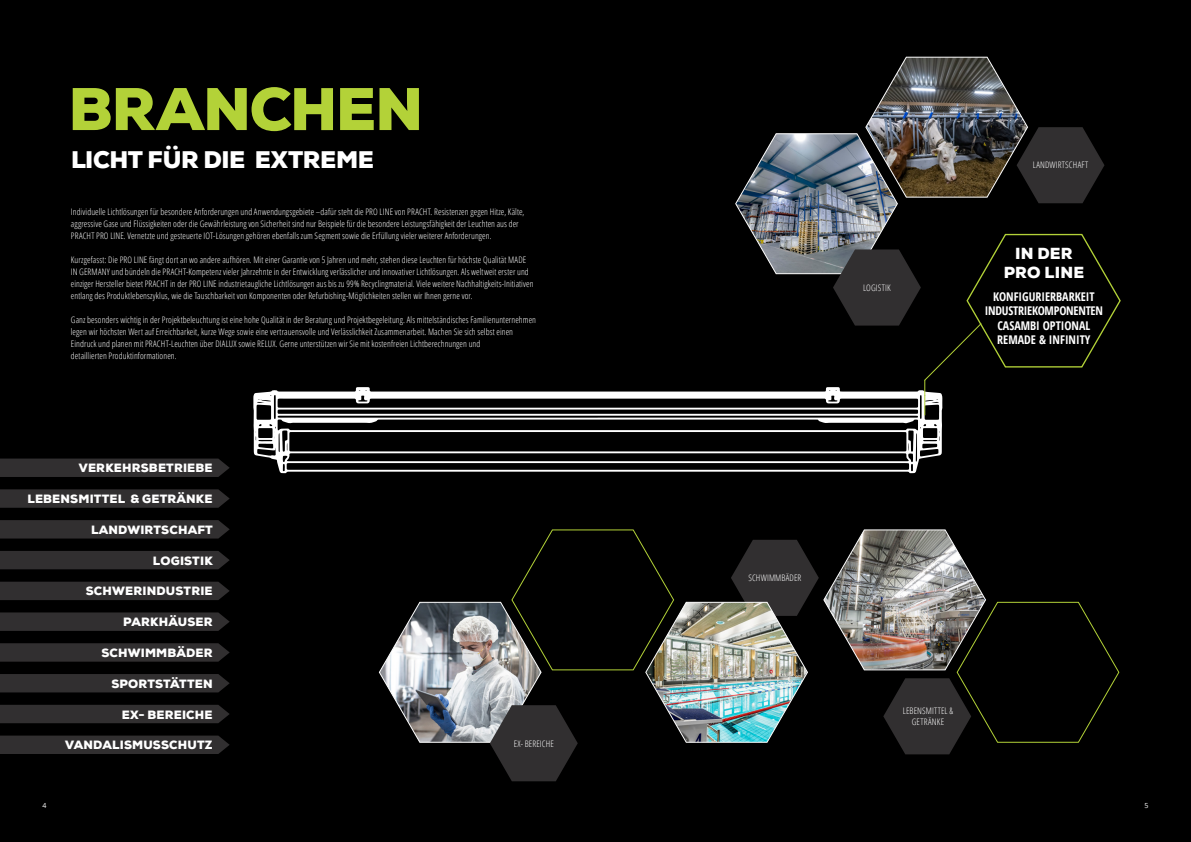
<style>
.page{position:relative;width:1191px;height:842px;background:#fff}
.page>*{position:absolute;margin:0;border:0;box-sizing:border-box;transform-origin:0 0}
.t1{font:900 60px "Nexa";letter-spacing:-.02em;color:#b3d238}
.t2{font:900 24px "Nexa";letter-spacing:-.015em;color:#fff}
.t3{font:900 16px/19.2px "Nexa";letter-spacing:.015em;color:#fff;text-align:center}
.t4{font:900 12px "Nexa";letter-spacing:.015em;color:#fff}
.t5{font:700 condensed 12px/14.4px "Open Sans";color:#fff;text-align:center}
.t6{font:300 condensed 9px/12px "Open Sans";letter-spacing:.01em;color:#fff}
.t7{font:7px "Open Sans";color:#fff}
</style>
<div class="page">
<div style="left:587px;top:0;width:604px;height:842px;background:#000"></div>
<div style="left:0;top:0;width:604px;height:842px;background:#000"></div>
<svg style="left:253px;top:387px;width:689px;height:86px"></svg>
<hr style="left:924px;top:380px;width:1px;height:35px;background:#b3d238">
<svg style="left:735px;top:56px;width:386px;height:326px"></svg>
<img style="left:378px;top:529px;width:742px;height:252px">
<svg style="left:0;top:489px;width:230px;height:19px;background:#2e2c2d"></svg>
<div style="left:0;top:459px;width:230px;height:18px;background:#312f30"></div>
<div style="left:0;top:582px;width:230px;height:18px;background:#312f30"></div>
<div style="left:0;top:674px;width:230px;height:18px;background:#312f30"></div>
<div style="left:0;top:520px;width:230px;height:18px;background:#312f30"></div>
<svg style="left:0;top:612px;width:230px;height:19px;background:#2e2c2d"></svg>
<div style="left:0;top:705px;width:229px;height:18px;background:#312f30"></div>
<div style="left:0;top:551px;width:230px;height:18px;background:#312f30"></div>
<svg style="left:0;top:643px;width:230px;height:19px;background:#2e2c2d"></svg>
<svg style="left:0;top:735px;width:230px;height:19px;background:#2e2c2d"></svg>
<h1 class="t1" style="left:68px;top:71px;width:356px">BRANCHEN</h1>
<h2 class="t2" style="left:71px;top:144px;width:304px">LICHT FÜR DIE EXTREME</h2>
<p class="t6" style="left:71px;top:206px;width:455px">Individuelle Lichtlösungen für besondere Anforderungen und Anwendungsgebiete –dafür steht die PRO LINE von PRACHT. Resistenzen gegen Hitze, Kälte, aggressive Gase und Flüssigkeiten oder die Gewährleistung von Sicherheit sind nur Beispiele für die besondere Leistungsfähigkeit der Leuchten aus der<br>PRACHT PRO LINE. Vernetzte und gesteuerte IOT-Lösungen gehören ebenfalls zum Segment sowie die Erfüllung vieler weiterer Anforderungen.</p>
<p class="t6" style="left:71px;top:254px;width:464px">Kurzgefasst: Die PRO LINE fängt dort an wo andere aufhören. Mit einer Garantie von 5 Jahren und mehr, stehen diese Leuchten für höchste Qualität MADE IN GERMANY und bündeln die PRACHT-Kompetenz vieler Jahrzehnte in der Entwicklung verlässlicher und innovativer Lichtlösungen. Als weltweit erster und einziger Hersteller bietet PRACHT in der PRO LINE industrietaugliche Lichtlösungen aus bis zu 99% Recyclingmaterial. Viele weitere Nachhaltigkeits-Initiativen entlang des Produktlebenszyklus, wie die Tauschbarkeit von Komponenten oder Refurbishing-Möglichkeiten stellen wir Ihnen gerne vor.</p>
<p class="t6" style="left:71px;top:314px;width:466px">Ganz besonders wichtig in der Projektbeleuchtung ist eine hohe Qualität in der Beratung und Projektbegeleitung. Als mittelständisches Familienunternehmen legen wir höchsten Wert auf Erreichbarkeit, kurze Wege sowie eine vertrauensvolle und Verlässlichkeit Zusammenarbeit. Machen Sie sich selbst einen Eindruck und planen mit PRACHT-Leuchten über DIALUX sowie RELUX. Gerne unterstützen wir Sie mit kostenfreien Lichtberechnungen und<br>detaillierten Produktinformationen.</p>
<h3 class="t4" style="left:79px;top:460px;width:135px">VERKEHRSBETRIEBE</h3>
<h3 class="t4" style="left:27px;top:491px;width:187px">LEBENSMITTEL &amp; GETRÄNKE</h3>
<h3 class="t4" style="left:91px;top:522px;width:123px">LANDWIRTSCHAFT</h3>
<h3 class="t4" style="left:153px;top:553px;width:61px">LOGISTIK</h3>
<h3 class="t4" style="left:86px;top:583px;width:128px">SCHWERINDUSTRIE</h3>
<h3 class="t4" style="left:123px;top:614px;width:91px">PARKHÄUSER</h3>
<h3 class="t4" style="left:101px;top:645px;width:113px">SCHWIMMBÄDER</h3>
<h3 class="t4" style="left:111px;top:676px;width:103px">SPORTSTÄTTEN</h3>
<h3 class="t4" style="left:122px;top:707px;width:92px">EX- BEREICHE</h3>
<h3 class="t4" style="left:65px;top:737px;width:149px">VANDALISMUSSCHUTZ</h3>
<p class="t6" style="left:514px;top:737px;width:42px">EX- BEREICHE</p>
<p class="t6" style="left:863px;top:281px;width:29px">LOGISTIK</p>
<p class="t6" style="left:1032px;top:159px;width:57px">LANDWIRTSCHAFT</p>
<h3 class="t3" style="left:1003px;top:244px;width:82px">IN DER<br>PRO LINE</h3>
<h3 class="t5" style="left:984px;top:289px;width:120px">KONFIGURIERBARKEIT<br>INDUSTRIEKOMPONENTEN<br>CASAMBI OPTIONAL<br>REMADE &amp; INFINITY</h3>
<p class="t6" style="left:748px;top:571px;width:54px">SCHWIMMBÄDER</p>
<p class="t6" style="left:903px;top:705px;width:52px;line-height:10.8px;text-align:center">LEBENSMITTEL &amp;<br>GETRÄNKE</p>
<p class="t7" style="left:43px;top:801px;width:6px">4</p>
<p class="t7" style="left:1144px;top:801px;width:6px">5</p>
</div>
